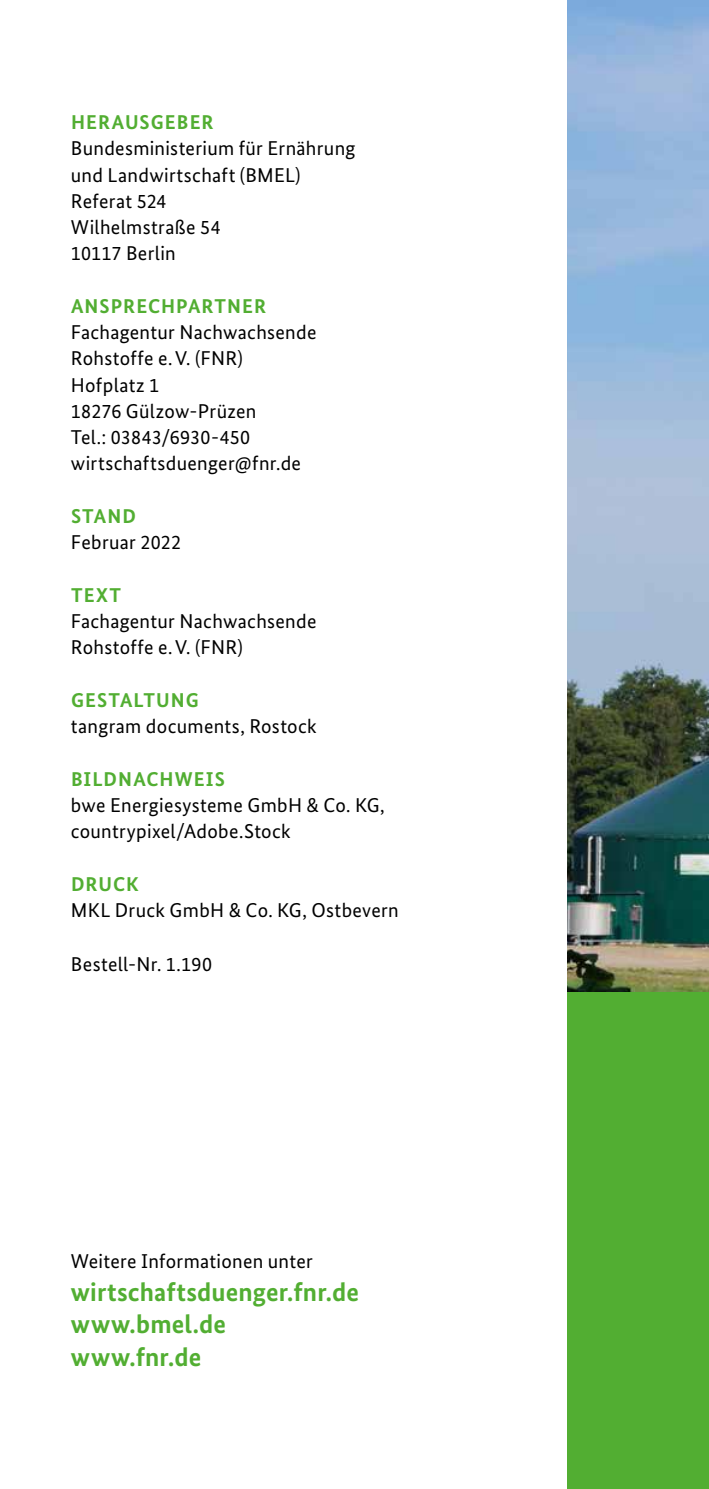
<style>
.page{position:relative;width:709px;height:1489px;background:#fff}
.page>*{position:absolute;margin:0;border:0;box-sizing:border-box;transform-origin:0 0}
.Impressum_Fließtext{font:700 26.25px/32.5px "Bundes Sans";letter-spacing:.005em;color:#52ae32}
.Impressum_Fließtext-2{font:20px/26.2px "Bundes Sans";letter-spacing:.015em;color:#000}
.Impressum_Überschrif{font:700 20px "Bundes Sans";letter-spacing:.055em;color:#52ae32}
.Impressum_Fließtext-3{font:700 20px "Bundes Sans";letter-spacing:.055em;color:#52ae32}
</style>
<div class="page">
<img style="left:567px;top:0;width:142px;height:992px">
<div style="left:567px;top:992px;width:142px;height:496px;background:#52ae32"></div>
<p class="Impressum_Überschrif" style="left:71px;top:110px;width:144px">HERAUSGEBER</p>
<p class="Impressum_Fließtext-2" style="left:71px;top:135px;width:286px">Bundesministerium für Ernährung und Landwirtschaft (BMEL)<br>Referat 524<br>Wilhelmstraße 54</p>
<p class="Impressum_Fließtext-2" style="left:71px;top:240px;width:106px">10117 Berlin</p>
<p class="Impressum_Überschrif" style="left:71px;top:294px;width:197px">ANSPRECHPARTNER</p>
<p class="Impressum_Fließtext-2" style="left:71px;top:319px;width:247px">Fachagentur Nachwachsende<br>Rohstoffe e.V. (FNR)</p>
<p class="Impressum_Fließtext-2" style="left:71px;top:371px;width:90px">Hofplatz 1</p>
<p class="Impressum_Fließtext-2" style="left:71px;top:398px;width:187px">18276 Gülzow-Prüzen</p>
<p class="Impressum_Fließtext-2" style="left:71px;top:424px;width:181px">Tel.: 03843/6930-450</p>
<p class="Impressum_Fließtext-2" style="left:71px;top:450px;width:231px">wirtschaftsduenger@fnr.de</p>
<p class="Impressum_Fließtext-3" style="left:71px;top:504px;width:66px">STAND</p>
<p class="Impressum_Fließtext-2" style="left:71px;top:529px;width:112px">Februar 2022</p>
<p class="Impressum_Überschrif" style="left:71px;top:582px;width:52px">TEXT</p>
<p class="Impressum_Fließtext-2" style="left:71px;top:608px;width:247px">Fachagentur Nachwachsende<br>Rohstoffe e.V. (FNR)</p>
<p class="Impressum_Überschrif" style="left:71px;top:687px;width:129px">GESTALTUNG</p>
<p class="Impressum_Fließtext-2" style="left:71px;top:713px;width:247px">tangram documents, Rostock</p>
<p class="Impressum_Überschrif" style="left:71px;top:766px;width:155px">BILDNACHWEIS</p>
<p class="Impressum_Fließtext-2" style="left:71px;top:791px;width:315px">bwe Energiesysteme GmbH &amp; Co. KG, countrypixel/Adobe.Stock</p>
<p class="Impressum_Überschrif" style="left:71px;top:871px;width:69px">DRUCK</p>
<p class="Impressum_Fließtext-2" style="left:71px;top:896px;width:329px">MKL Druck GmbH &amp; Co. KG, Ostbevern</p>
<p class="Impressum_Fließtext-2" style="left:71px;top:950px;width:143px">Bestell-Nr. 1.190</p>
<p class="Impressum_Fließtext-2" style="left:71px;top:1247px;width:243px">Weitere Informationen unter</p>
<p class="Impressum_Fließtext" style="left:71px;top:1274px;width:289px">wirtschaftsduenger.fnr.de www.bmel.de</p>
<p class="Impressum_Fließtext" style="left:71px;top:1339px;width:132px">www.fnr.de</p>
</div>
